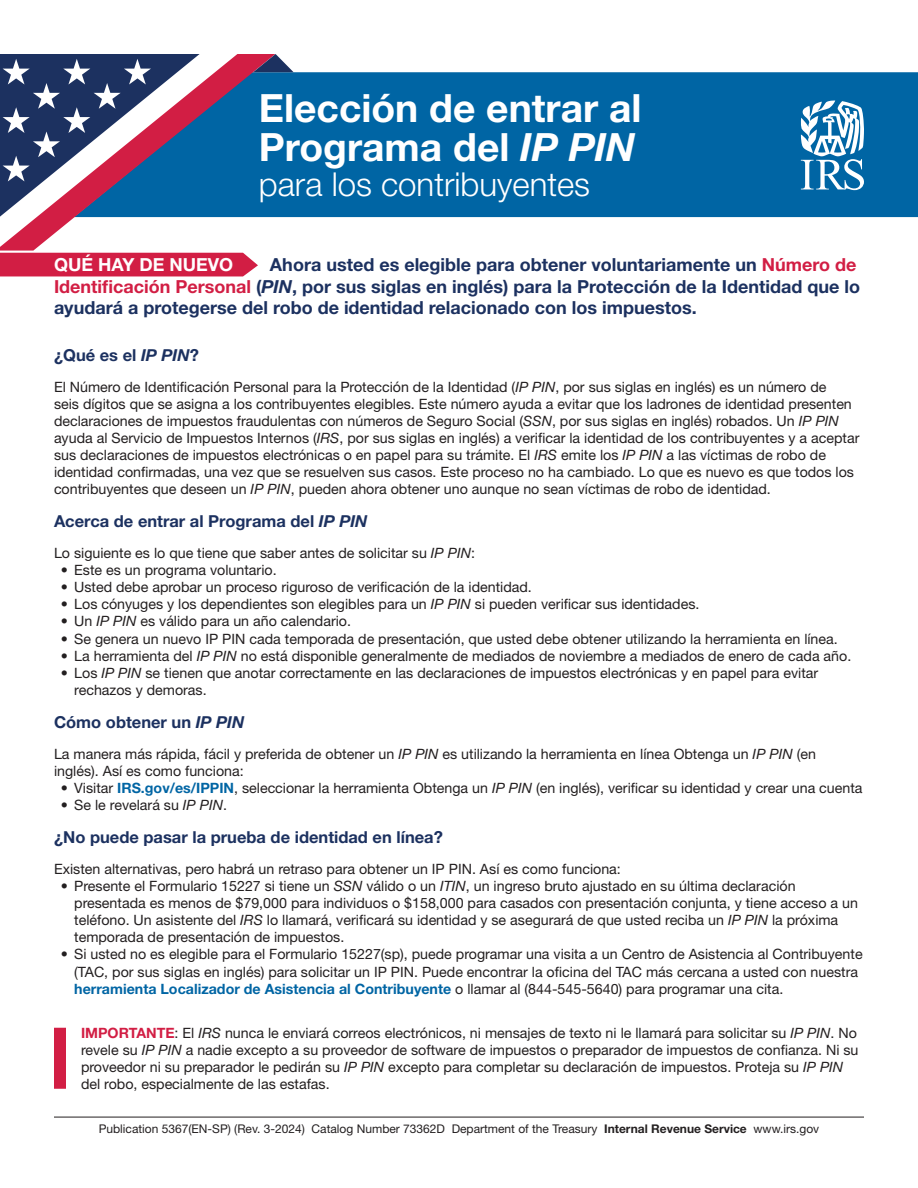
<style>
.page{position:relative;width:918px;height:1188px;background:#fff}
.page>*{position:absolute;margin:0;border:0;box-sizing:border-box;transform-origin:0 0}
.t1{font:700 39px/39px "Helvetica Neue LT Std";color:#fff}
.t2{font:300 33px "Helvetica Neue LT Std";color:#fff}
.H2-Sp{font:700 18px/21.6px "Helvetica Neue LT Std";color:#1c3160}
.H2-Sp-2{font:700 18px "Helvetica Neue LT Std";color:#fff}
.H3-Sp{font:700 16.5px "Helvetica Neue LT Std";color:#1c3160}
.P-Sp{font:14.25px/17.1px "Helvetica Neue LT Std";color:#231f20}
.t3{font:12px "Helvetica Neue LT Std";color:#231f20}
.s1{font-style:italic}
.s2{color:#d21e44}
.s3{font-weight:700;color:#0065a4}
.s4{font-weight:700;color:#d21e44}
.s5{font-weight:700}
</style>
<div class="page">
<div style="left:275px;top:72px;width:643px;height:145px;background:#0065a4"></div>
<svg style="left:800px;top:100px;width:64px;height:90px"></svg>
<svg style="left:0;top:54px;width:275px;height:197px"></svg>
<svg style="left:0;top:54px;width:200px;height:163px"></svg>
<svg style="left:253px;top:54px;width:41px;height:18px"></svg>
<hr style="left:54px;top:1117px;width:810px;height:1px;background:#231f20">
<div style="left:0;top:253px;width:258px;height:23px;background:#d21e44"></div>
<div style="left:54px;top:1028px;width:12px;height:61px;background:#d21e44"></div>
<h1 class="t1" style="left:259px;top:88px;width:384px">Elección de entrar al<br>Programa del <span class="s1">IP PIN</span></h1>
<h1 class="t2" style="left:259px;top:164px;width:333px">para los contribuyentes</h1>
<h2 class="H2-Sp-2" style="left:54px;top:253px;width:181px">QUÉ HAY DE NUEVO</h2>
<h2 class="H2-Sp" style="left:54px;top:253px;width:808px;text-indent:216px">Ahora usted es elegible para obtener voluntariamente un <span class="s2">Número de<br>Identificación Personal</span> (<span class="s1">PIN</span>, por sus siglas en inglés) para la Protección de la Identidad que lo ayudará a protegerse del robo de identidad relacionado con los impuestos.</h2>
<h3 class="H3-Sp" style="left:54px;top:345px;width:146px">¿Qué es el <span class="s1">IP PIN</span>?</h3>
<p class="P-Sp" style="left:54px;top:378px;width:807px">El Número de Identificación Personal para la Protección de la Identidad (<span class="s1">IP PIN</span>, por sus siglas en inglés) es un número de<br>seis dígitos que se asigna a los contribuyentes elegibles. Este número ayuda a evitar que los ladrones de identidad presenten declaraciones de impuestos fraudulentas con números de Seguro Social (<span class="s1">SSN</span>, por sus siglas en inglés) robados. Un <span class="s1">IP PIN </span>ayuda al Servicio de Impuestos Internos (<span class="s1">IRS</span>, por sus siglas en inglés) a verificar la identidad de los contribuyentes y a aceptar sus declaraciones de impuestos electrónicas o en papel para su trámite. El <span class="s1">IRS</span> emite los <span class="s1">IP PIN</span> a las víctimas de robo de identidad confirmadas, una vez que se resuelven sus casos. Este proceso no ha cambiado. Lo que es nuevo es que todos los contribuyentes que deseen un <span class="s1">IP PIN</span>, pueden ahora obtener uno aunque no sean víctimas de robo de identidad.</p>
<h3 class="H3-Sp" style="left:54px;top:511px;width:315px">Acerca de entrar al Programa del <span class="s1">IP PIN</span></h3>
<p class="P-Sp" style="left:54px;top:544px;width:422px">Lo siguiente es lo que tiene que saber antes de solicitar su <span class="s1">IP PIN</span>:</p>
<p class="P-Sp" style="left:61px;top:561px;width:217px">• Este es un programa voluntario.</p>
<p class="P-Sp" style="left:61px;top:578px;width:473px">• Usted debe aprobar un proceso riguroso de verificación de la identidad.</p>
<p class="P-Sp" style="left:61px;top:596px;width:640px">• Los cónyuges y los dependientes son elegibles para un <span class="s1">IP PIN</span> si pueden verificar sus identidades.</p>
<p class="P-Sp" style="left:61px;top:613px;width:292px">• Un <span class="s1">IP PIN</span> es válido para un año calendario.</p>
<p class="P-Sp" style="left:61px;top:630px;width:779px">• Se genera un nuevo IP PIN cada temporada de presentación, que usted debe obtener utilizando la herramienta en línea.</p>
<p class="P-Sp" style="left:61px;top:647px;width:792px">• La herramienta del <span class="s1">IP PIN</span> no está disponible generalmente de mediados de noviembre a mediados de enero de cada año.</p>
<p class="P-Sp" style="left:74px;top:664px;width:746px;text-indent:-14px">• Los <span class="s1">IP PIN</span> se tienen que anotar correctamente en las declaraciones de impuestos electrónicas y en papel para evitar rechazos y demoras.</p>
<h3 class="H3-Sp" style="left:54px;top:712px;width:192px">Cómo obtener un <span class="s1">IP PIN</span></h3>
<p class="P-Sp" style="left:54px;top:745px;width:763px">La manera más rápida, fácil y preferida de obtener un <span class="s1">IP PIN</span> es utilizando la herramienta en línea Obtenga un <span class="s1">IP PIN</span> (en inglés). Así es como funciona:</p>
<p class="P-Sp" style="left:61px;top:779px;width:803px">• Visitar <span class="s3">IRS.gov/es/IPPIN</span>, seleccionar la herramienta Obtenga un <span class="s1">IP PIN</span> (en inglés), verificar su identidad y crear una cuenta</p>
<p class="P-Sp" style="left:61px;top:796px;width:168px">• Se le revelará su <span class="s1">IP PIN</span>.</p>
<h3 class="H3-Sp" style="left:54px;top:827px;width:390px">¿No puede pasar la prueba de identidad en línea?</h3>
<p class="P-Sp" style="left:54px;top:860px;width:568px">Existen alternativas, pero habrá un retraso para obtener un IP PIN. Así es como funciona:</p>
<p class="P-Sp" style="left:74px;top:877px;width:785px;text-indent:-14px">• Presente el Formulario 15227 si tiene un <span class="s1">SSN</span> válido o un <span class="s1">ITIN</span>, un ingreso bruto ajustado en su última declaración presentada es menos de $79,000 para individuos o $158,000 para casados con presentación conjunta, y tiene acceso a un teléfono. Un asistente del <span class="s1">IRS</span> lo llamará, verificará su identidad y se asegurará de que usted reciba un <span class="s1">IP PIN</span> la próxima temporada de presentación de impuestos.</p>
<p class="P-Sp" style="left:74px;top:946px;width:790px;text-indent:-14px">• Si usted no es elegible para el Formulario 15227(sp), puede programar una visita a un Centro de Asistencia al Contribuyente (TAC, por sus siglas en inglés) para solicitar un IP PIN. Puede encontrar la oficina del TAC más cercana a usted con nuestra <span class="s3">herramienta Localizador de Asistencia al Contribuyente</span> o llamar al (844-545-5640) para programar una cita.</p>
<p class="P-Sp" style="left:81px;top:1024px;width:779px"><span class="s4">IMPORTANTE</span>: El <span class="s1">IRS</span> nunca le enviará correos electrónicos, ni mensajes de texto ni le llamará para solicitar su <span class="s1">IP PIN</span>. No revele su <span class="s1">IP PIN</span> a nadie excepto a su proveedor de software de impuestos o preparador de impuestos de confianza. Ni su proveedor ni su preparador le pedirán su <span class="s1">IP PIN</span> excepto para completar su declaración de impuestos. Proteja su <span class="s1">IP PIN </span>del robo, especialmente de las estafas.</p>
<p class="t3" style="left:99px;top:1121px;width:722px">Publication 5367(EN-SP) (Rev. 3-2024) Catalog Number 73362D Department of the Treasury <span class="s5">Internal Revenue Service</span> www.irs.gov</p>
</div>
